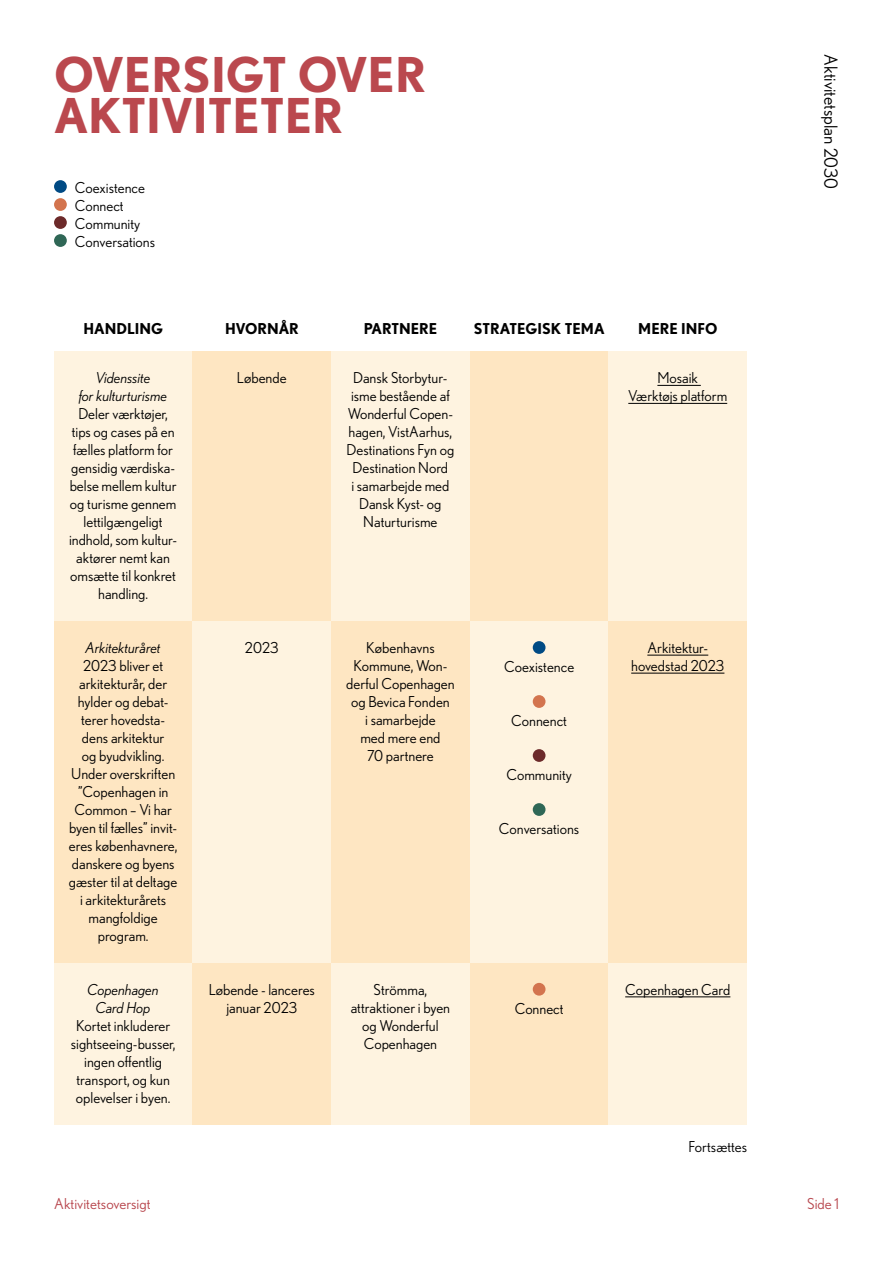
<style>
.page{position:relative;width:893px;height:1263px;background:#fff}
.page>*{position:absolute;margin:0;border:0;box-sizing:border-box;transform-origin:0 0}
.t1{font:700 48px/40.5px "Nobel";color:#ba484e}
.t2{font:18px "Nobel";color:#000}
.t3{font:15px/18px "Nobel";color:#000;text-align:center}
.t4{font:italic 15px/18px "Nobel";color:#000;text-align:center}
.t5{font:700 15px "Nobel";color:#000}
.t6{font:15px "Nobel";color:#b8474e}
</style>
<div class="page">
<div style="left:54px;top:351px;width:139px;height:270px;background:#fef3e0"></div>
<div style="left:193px;top:351px;width:138px;height:270px;background:#fee6c2"></div>
<div style="left:331px;top:351px;width:139px;height:270px;background:#fef3e0"></div>
<div style="left:470px;top:351px;width:139px;height:270px;background:#fee6c2"></div>
<div style="left:609px;top:351px;width:138px;height:270px;background:#fef3e0"></div>
<hr style="left:657px;top:385px;width:44px;height:1px;background:#000">
<hr style="left:628px;top:403px;width:99px;height:1px;background:#000">
<div style="left:54px;top:963px;width:139px;height:162px;background:#fef3e0"></div>
<div style="left:193px;top:963px;width:138px;height:162px;background:#fee6c2"></div>
<div style="left:331px;top:963px;width:139px;height:162px;background:#fef3e0"></div>
<div style="left:470px;top:963px;width:139px;height:162px;background:#fee6c2"></div>
<div style="left:609px;top:963px;width:138px;height:162px;background:#fef3e0"></div>
<div style="left:533px;top:983px;width:12px;height:13px;background:#d3744e;border-radius:50%"></div>
<hr style="left:625px;top:996px;width:105px;height:1px;background:#000">
<div style="left:54px;top:621px;width:139px;height:342px;background:#fee6c2"></div>
<div style="left:193px;top:621px;width:138px;height:342px;background:#fef3e0"></div>
<div style="left:331px;top:621px;width:139px;height:342px;background:#fee6c2"></div>
<div style="left:470px;top:621px;width:139px;height:342px;background:#fef3e0"></div>
<div style="left:609px;top:621px;width:138px;height:342px;background:#fee6c2"></div>
<div style="left:533px;top:641px;width:12px;height:13px;background:#004a84;border-radius:50%"></div>
<div style="left:533px;top:695px;width:12px;height:13px;background:#d3744e;border-radius:50%"></div>
<div style="left:533px;top:749px;width:12px;height:13px;background:#6c2a2a;border-radius:50%"></div>
<div style="left:533px;top:803px;width:12px;height:13px;background:#2f6756;border-radius:50%"></div>
<hr style="left:647px;top:655px;width:61px;height:1px;background:#000">
<hr style="left:631px;top:673px;width:93px;height:1px;background:#000">
<div style="left:54px;top:180px;width:13px;height:13px;background:#004a84;border-radius:50%"></div>
<div style="left:54px;top:198px;width:13px;height:13px;background:#d3744e;border-radius:50%"></div>
<div style="left:54px;top:216px;width:13px;height:13px;background:#6c2a2a;border-radius:50%"></div>
<div style="left:54px;top:234px;width:13px;height:13px;background:#2f6756;border-radius:50%"></div>
<h1 class="t1" style="left:54px;top:54px;width:374px">OVERSIGT OVER<br>AKTIVITETER</h1>
<p class="t2" style="left:841px;top:54px;width:136px;rotate:90deg">Aktivitetsplan 2030</p>
<p class="t3" style="left:75px;top:178px;width:82px;text-align:left">Coexistence<br>Connect<br>Community<br>Conversations</p>
<p class="t5" style="left:83px;top:320px;width:81px">HANDLING</p>
<p class="t5" style="left:225px;top:320px;width:75px">HVORNÅR</p>
<p class="t5" style="left:364px;top:320px;width:75px">PARTNERE</p>
<p class="t5" style="left:474px;top:320px;width:132px">STRATEGISK TEMA</p>
<p class="t5" style="left:638px;top:320px;width:81px">MERE INFO</p>
<p class="t4" style="left:79px;top:369px;width:90px">Videnssite<br>for kulturturisme</p>
<p class="t3" style="left:69px;top:405px;width:110px">Deler værktøjer, tips og cases på en fælles platform for gensidig værdiska&shy;belse mellem kultur og turisme gennem lettilgængeligt indhold, som kultur&shy;aktører nemt kan omsætte til konkret handling.</p>
<p class="t4" style="left:86px;top:639px;width:77px">Arkitekturåret</p>
<p class="t3" style="left:69px;top:657px;width:110px">2023 bliver et arkitekturår, der hylder og debat&shy;terer hovedsta&shy;dens arkitektur<br>og byudvikling.<br>Under overskriften ”Copenhagen in<br>Common – Vi har byen til fælles” invit&shy;eres københavnere, danskere og byens gæster til at deltage i arkitekturårets mangfoldige program.</p>
<p class="t4" style="left:87px;top:980px;width:73px">Copenhagen<br>Card Hop</p>
<p class="t3" style="left:71px;top:1016px;width:106px">Kortet inkluderer sightseeing-busser, ingen offentlig transport, og kun oplevelser i byen.</p>
<p class="t3" style="left:237px;top:369px;width:51px">Løbende</p>
<p class="t3" style="left:346px;top:369px;width:109px">Dansk Storbytur&shy;isme bestående af<br>Wonderful Copen&shy;hagen, VistAarhus,<br>Destinations Fyn og<br>Destination Nord<br>i samarbejde med<br>Dansk Kyst- og<br>Naturturisme</p>
<p class="t3" style="left:628px;top:369px;width:100px">Mosaik<br>Værktøjs platform</p>
<p class="t3" style="left:245px;top:639px;width:35px">2023</p>
<p class="t3" style="left:346px;top:639px;width:110px">Københavns<br>Kommune, Won&shy;derful Copenhagen og Bevica Fonden<br>i samarbejde<br>med mere end<br>70 partnere</p>
<p class="t3" style="left:504px;top:657px;width:72px">Coexistence</p>
<p class="t3" style="left:511px;top:711px;width:57px">Connenct</p>
<p class="t3" style="left:506px;top:765px;width:67px">Community</p>
<p class="t3" style="left:499px;top:819px;width:82px">Conversations</p>
<p class="t3" style="left:631px;top:639px;width:95px">Arkitektur&shy;hovedstad 2023</p>
<p class="t3" style="left:209px;top:980px;width:108px">Løbende - lanceres januar 2023</p>
<p class="t3" style="left:351px;top:980px;width:101px">Strömma, attraktioner i byen og Wonderful<br>Copenhagen</p>
<p class="t3" style="left:515px;top:999px;width:50px">Connect</p>
<p class="t3" style="left:625px;top:980px;width:107px">Copenhagen Card</p>
<p class="t3" style="left:688px;top:1137px;width:60px">Fortsættes</p>
<p class="t6" style="left:54px;top:1195px;width:98px">Aktivitetsoversigt</p>
<p class="t6" style="left:807px;top:1195px;width:33px">Side 1</p>
</div>
